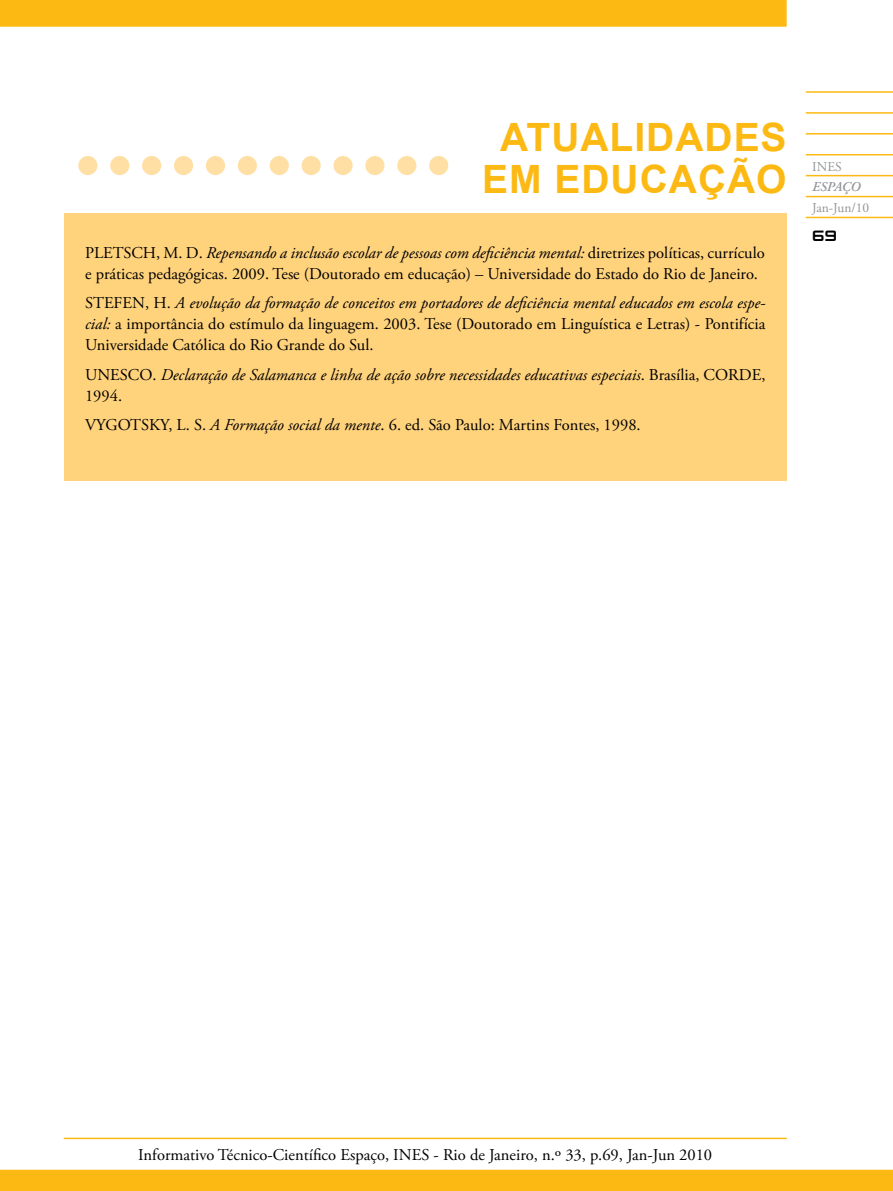
<style>
.page{position:relative;width:893px;height:1191px;background:#fff}
.page>*{position:absolute;margin:0;border:0;box-sizing:border-box;transform-origin:0 0}
.t1{font:700 39px/42px "Arial";letter-spacing:.025em;color:#fdb913;text-align:center}
.t2{font:18px "Zeroes";color:#000}
.t3{font:16.5px/21px "Adobe Garamond Pro";color:#000}
.t4{font:italic 16.5px/21px "Adobe Garamond Pro";color:#000}
.t5{font:13.5px "Adobe Garamond Pro";color:#939598}
.t6{font:italic 600 13.5px "Adobe Garamond Pro";letter-spacing:-.025em;color:#939598}
.s1{font-style:italic}
.s2{font-style:normal}
</style>
<div class="page">
<div style="left:0;top:0;width:787px;height:27px;background:#fdb913"></div>
<div style="left:0;top:1169px;width:893px;height:22px;background:#fdb913"></div>
<div style="left:78px;top:156px;width:19px;height:19px;background:#ffdfa4;border-radius:50%"></div>
<div style="left:110px;top:156px;width:19px;height:19px;background:#ffdfa4;border-radius:50%"></div>
<div style="left:142px;top:156px;width:19px;height:19px;background:#ffdfa4;border-radius:50%"></div>
<div style="left:174px;top:156px;width:19px;height:19px;background:#ffdfa4;border-radius:50%"></div>
<div style="left:206px;top:156px;width:19px;height:19px;background:#ffdfa4;border-radius:50%"></div>
<div style="left:238px;top:156px;width:19px;height:19px;background:#ffdfa4;border-radius:50%"></div>
<div style="left:270px;top:156px;width:19px;height:19px;background:#ffdfa4;border-radius:50%"></div>
<div style="left:302px;top:156px;width:19px;height:19px;background:#ffdfa4;border-radius:50%"></div>
<div style="left:333px;top:156px;width:20px;height:19px;background:#ffdfa4;border-radius:50%"></div>
<div style="left:365px;top:156px;width:19px;height:19px;background:#ffdfa4;border-radius:50%"></div>
<div style="left:397px;top:156px;width:19px;height:19px;background:#ffdfa4;border-radius:50%"></div>
<div style="left:429px;top:156px;width:19px;height:19px;background:#ffdfa4;border-radius:50%"></div>
<hr style="left:806px;top:91px;width:87px;height:2px;background:#fdb913">
<hr style="left:806px;top:112px;width:87px;height:2px;background:#fdb913">
<hr style="left:806px;top:133px;width:87px;height:2px;background:#fdb913">
<hr style="left:806px;top:154px;width:87px;height:1px;background:#fdb913">
<hr style="left:806px;top:175px;width:87px;height:1px;background:#fdb913">
<hr style="left:806px;top:196px;width:87px;height:1px;background:#fdb913">
<hr style="left:806px;top:217px;width:87px;height:1px;background:#fdb913">
<hr style="left:64px;top:1137px;width:723px;height:2px;background:#fdb913">
<div style="left:64px;top:213px;width:723px;height:267px;background:#ffd27c"></div>
<h1 class="t1" style="left:482px;top:118px;width:306px">ATUALIDADES<br>EM EDUCAÇÃO</h1>
<p class="t3" style="left:85px;top:242px;width:681px">PLETSCH, M. D. <span class="s1">Repensando a inclusão escolar de pessoas com deficiência mental:</span> diretrizes políticas, currículo e práticas pedagógicas. 2009. Tese (Doutorado em educação) – Universidade do Estado do Rio de Janeiro.</p>
<p class="t3" style="left:85px;top:293px;width:682px;text-align:justify">STEFEN, H. <span class="s1">A evolução da formação de conceitos em portadores de deficiência mental educados em escola espe&shy;cial:</span> a importância do estímulo da linguagem. 2003. Tese (Doutorado em Linguística e Letras) - Pontifícia Universidade Católica do Rio Grande do Sul.</p>
<p class="t4" style="left:85px;top:364px;width:682px"><span class="s2">UNESCO.</span> Declaração de Salamanca e linha de ação sobre necessidades educativas especiais<span class="s2">. Brasília, CORDE,<br>1994.</span></p>
<p class="t3" style="left:85px;top:415px;width:557px">VYGOTSKY, L. S. <span class="s1">A Formação social da mente</span>. 6. ed. São Paulo: Martins Fontes, 1998.</p>
<p class="t5" style="left:812px;top:158px;width:31px">INES</p>
<p class="t6" style="left:812px;top:179px;width:50px">ESPAÇO</p>
<p class="t5" style="left:812px;top:199px;width:59px">Jan-Jun/10</p>
<p class="t2" style="left:812px;top:226px;width:26px">69</p>
<p class="t3" style="left:138px;top:1145px;width:575px">Informativo Técnico-Científico Espaço, INES - Rio de Janeiro, n.º 33, p.69, Jan-Jun 2010</p>
</div>
